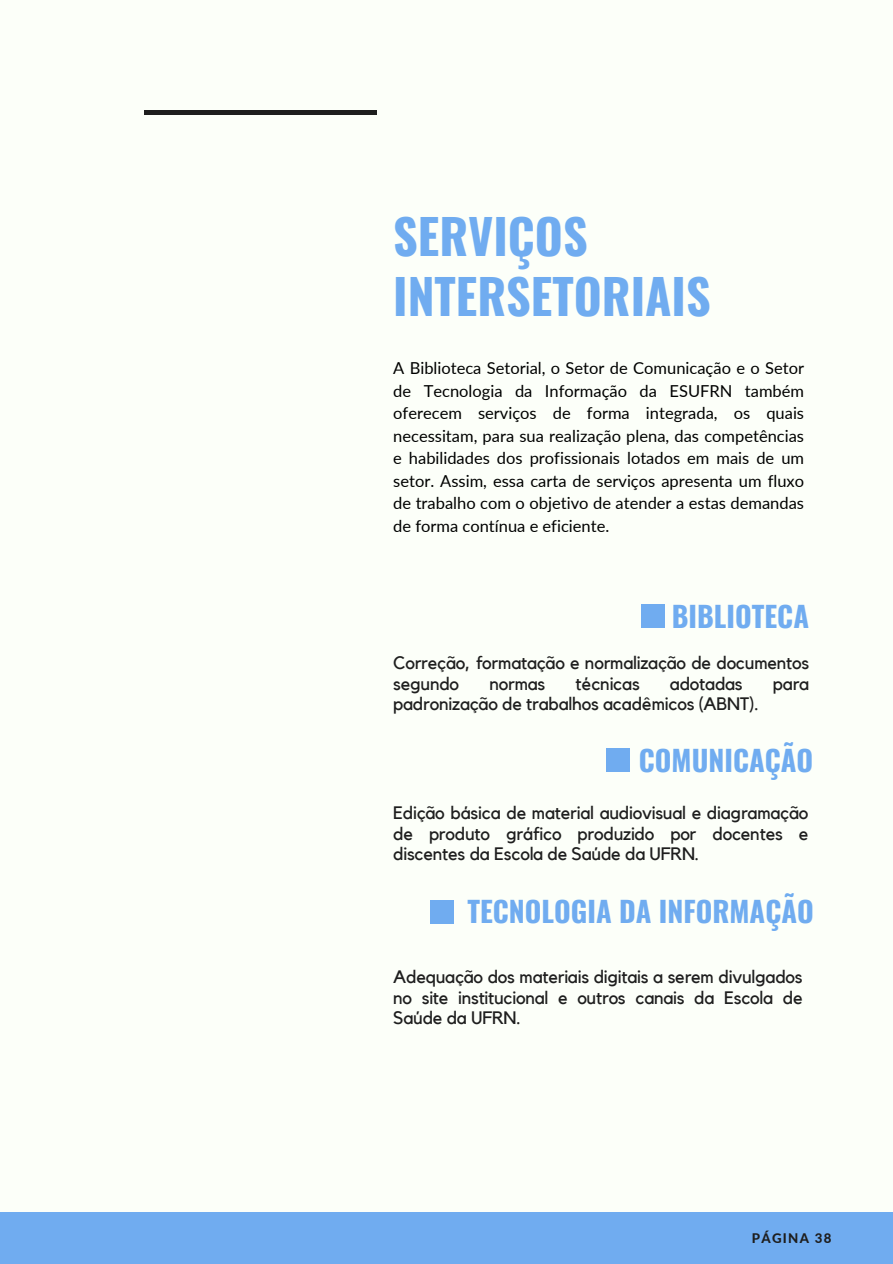
<style>
.page{position:relative;width:893px;height:1264px;background:#fff}
.page>*{position:absolute;margin:0;border:0;box-sizing:border-box;transform-origin:0 0}
.t1{font:700 48px/59.7px "Oswald";color:#70acf0}
.t2{font:700 28.5px "Oswald";color:#70acf0}
.t3{font:18px/20.2px "Kollektif";letter-spacing:-.01em;color:#1e1e1e;text-align:justify}
.t4{font:16.5px/22.5px "Lato";color:#000;text-align:justify}
.t5{font:800 13.2px "Lato";letter-spacing:.1em;color:#1e1e1e}
</style>
<div class="page">
<div style="left:0;top:0;width:892px;height:1263px;background:#fcfff9"></div>
<div style="left:0;top:1212px;width:892px;height:51px;background:#70acf0"></div>
<div style="left:144px;top:110px;width:232px;height:5px;background:#1e1e1e"></div>
<div style="left:640px;top:604px;width:24px;height:23px;background:#70acf0"></div>
<div style="left:606px;top:748px;width:24px;height:24px;background:#70acf0"></div>
<div style="left:430px;top:899px;width:24px;height:24px;background:#70acf0"></div>
<h3 class="t1" style="left:393px;top:205px;width:319px">SERVIÇOS<br>INTERSETORIAIS</h3>
<h2 class="t4" style="left:393px;top:356px;width:412px">A Biblioteca Setorial, o Setor de Comunicação e o Setor de Tecnologia da Informação da ESUFRN também oferecem serviços de forma integrada, os quais necessitam, para sua realização plena, das competências e habilidades dos profissionais lotados em mais de um setor. Assim, essa carta de serviços apresenta um fluxo de trabalho com o objetivo de atender a estas demandas de forma contínua e eficiente.</h2>
<p class="t2" style="left:671px;top:593px;width:139px">BIBLIOTECA</p>
<h3 class="t3" style="left:393px;top:653px;width:417px">Correção, formatação e normalização de documentos segundo</h3>
<h3 class="t3" style="left:489px;top:674px;width:57px">normas</h3>
<h3 class="t3" style="left:575px;top:674px;width:66px">técnicas</h3>
<h3 class="t3" style="left:670px;top:674px;width:74px">adotadas</h3>
<h3 class="t3" style="left:772px;top:674px;width:38px">para</h3>
<h3 class="t3" style="left:393px;top:694px;width:367px">padronização de trabalhos acadêmicos (ABNT).</h3>
<h2 class="t2" style="left:638px;top:738px;width:176px">COMUNICAÇÃO</h2>
<p class="t3" style="left:393px;top:803px;width:416px">Edição básica de material audiovisual e diagramação de produto gráfico produzido por docentes e discentes da Escola de Saúde da UFRN.</p>
<h3 class="t2" style="left:467px;top:889px;width:348px">TECNOLOGIA DA INFORMAÇÃO</h3>
<h2 class="t3" style="left:393px;top:967px;width:411px">Adequação dos materiais digitais a serem divulgados no site institucional e outros canais da Escola de Saúde da UFRN.</h2>
<h1 class="t5" style="left:751px;top:1230px;width:81px">PÁGINA 38</h1>
</div>
